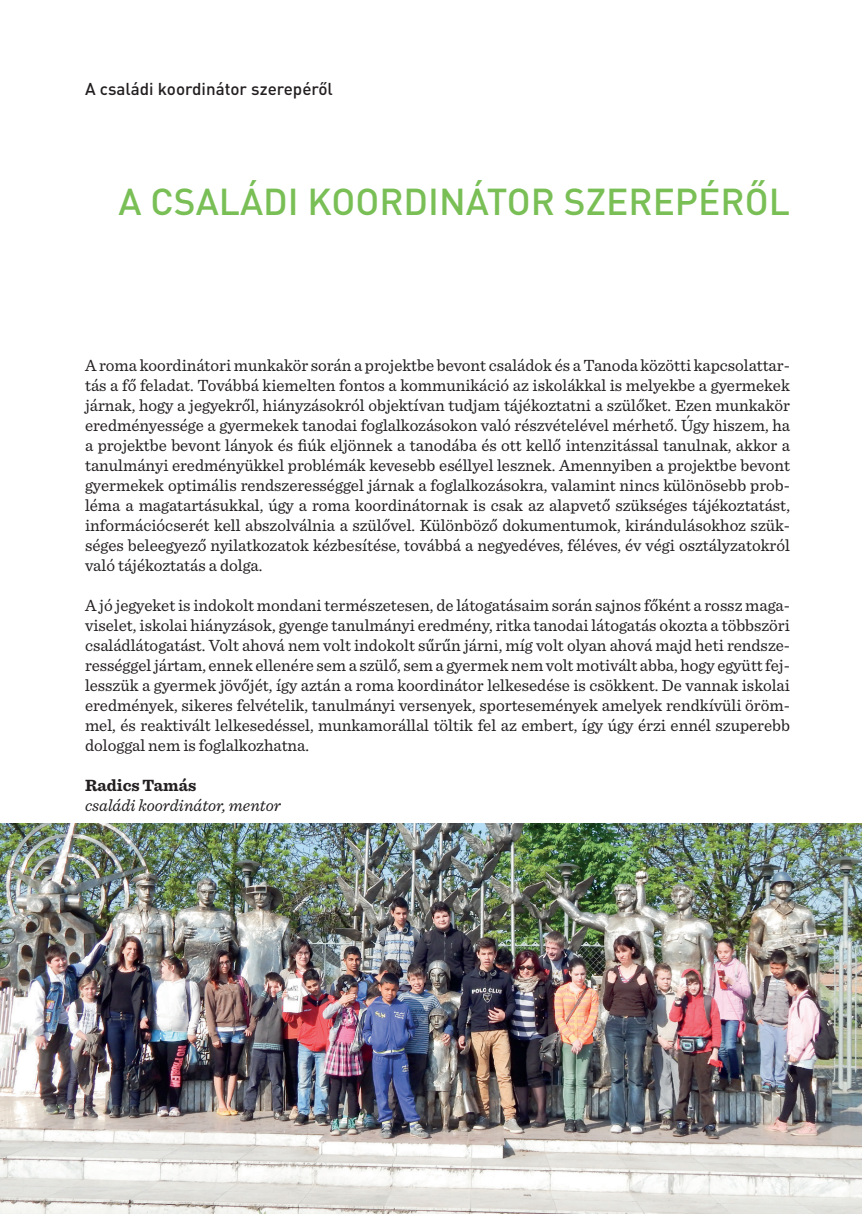
<style>
.page{position:relative;width:862px;height:1214px;background:#fff}
.page>*{position:absolute;margin:0;border:0;box-sizing:border-box;transform-origin:0 0}
.t1{font:500 37px "DIN Pro";color:#79bf56}
.t2{font:17px/20px "Sentinel";color:#231f20;text-align:justify}
.t3{font:500 17px "DIN Pro";color:#231f20}
.t4{font:italic 17px "Sentinel";color:#231f20}
.t5{font:700 17px "Sentinel";color:#231f20}
</style>
<div class="page">
<img style="left:0;top:823px;width:862px;height:390px">
<p class="t3" style="left:85px;top:77px;width:249px">A családi koordinátor szerepéről</p>
<h1 class="t1" style="left:119px;top:177px;width:673px">A CSALÁDI KOORDINÁTOR SZEREPÉRŐL</h1>
<p class="t2" style="left:85px;top:354px;width:706px">A roma koordinátori munkakör során a projektbe bevont családok és a Tanoda közötti kapcsolattar&shy;tás a fő feladat. Továbbá kiemelten fontos a kommunikáció az iskolákkal is melyekbe a gyermekek járnak, hogy a jegyekről, hiányzásokról objektívan tudjam tájékoztatni a szülőket. Ezen munkakör eredményessége a gyermekek tanodai foglalkozásokon való részvételével mérhető. Úgy hiszem, ha a projektbe bevont lányok és fiúk eljönnek a tanodába és ott kellő intenzitással tanulnak, akkor a tanulmányi eredményükkel problémák kevesebb eséllyel lesznek. Amennyiben a projektbe bevont gyermekek optimális rendszerességgel járnak a foglalkozásokra, valamint nincs különösebb prob&shy;léma a magatartásukkal, úgy a roma koordinátornak is csak az alapvető szükséges tájékoztatást, információcserét kell abszolválnia a szülővel. Különböző dokumentumok, kirándulásokhoz szük&shy;séges beleegyező nyilatkozatok kézbesítése, továbbá a negyedéves, féléves, év végi osztályzatokról való tájékoztatás a dolga.</p>
<p class="t2" style="left:85px;top:594px;width:706px">A jó jegyeket is indokolt mondani természetesen, de látogatásaim során sajnos főként a rossz maga&shy;viselet, iskolai hiányzások, gyenge tanulmányi eredmény, ritka tanodai látogatás okozta a többszöri családlátogatást. Volt ahová nem volt indokolt sűrűn járni, míg volt olyan ahová majd heti rendsze&shy;rességgel jártam, ennek ellenére sem a szülő, sem a gyermek nem volt motivált abba, hogy együtt fej&shy;lesszük a gyermek jövőjét, így aztán a roma koordinátor lelkesedése is csökkent. De vannak iskolai eredmények, sikeres felvételik, tanulmányi versenyek, sportesemények amelyek rendkívüli öröm&shy;mel, és reaktivált lelkesedéssel, munkamorállal töltik fel az embert, így úgy érzi ennél szuperebb dologgal nem is foglalkozhatna.</p>
<p class="t5" style="left:85px;top:772px;width:113px">Radics Tamás</p>
<p class="t4" style="left:85px;top:792px;width:197px">családi koordinátor, mentor</p>
</div>
